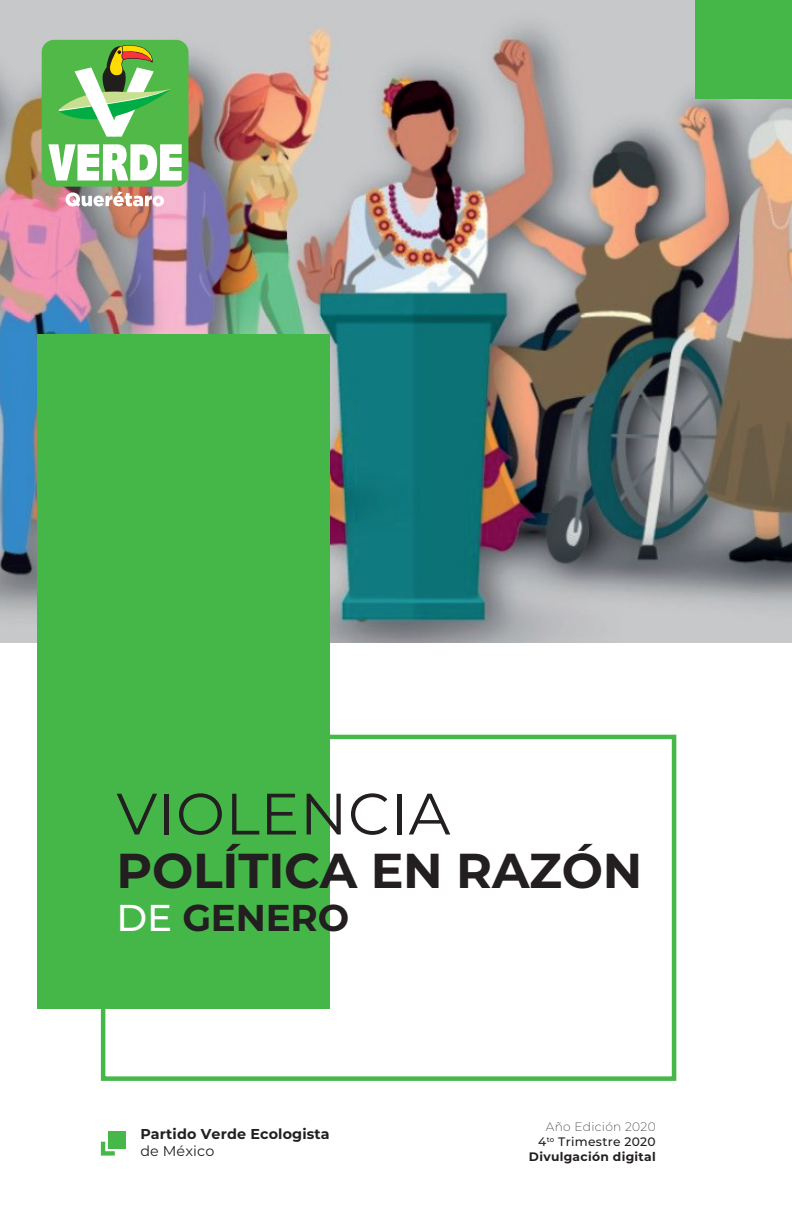
<style>
.page{position:relative;width:792px;height:1224px;background:#fff}
.page>*{position:absolute;margin:0;border:0;box-sizing:border-box;transform-origin:0 0}
.t1{font:58.2px "Montserrat";letter-spacing:.01em;color:#231f20}
.t2{font:700 49px "Montserrat";letter-spacing:-.005em;color:#231f20}
.t3{font:700 37.4px "Montserrat";letter-spacing:-.005em;color:#231f20}
.t4{font:700 14.4px "Montserrat";letter-spacing:.01em;color:#231f20}
.t5{font:14.4px "Montserrat";letter-spacing:.01em;color:#231f20}
.t6{font:700 12.2px/14.8px "Montserrat";letter-spacing:.025em;color:#231f20;text-align:right}
.s1{font-weight:500;color:#fff}
.s2{font-weight:200}
.s3{font-weight:500}
</style>
<div class="page">
<div style="left:108px;top:1131px;width:18px;height:18px;background:#46b749"></div>
<svg style="left:101px;top:1142px;width:14px;height:14px"></svg>
<img style="left:0;top:0;width:792px;height:642px">
<div style="left:101px;top:735px;width:575px;height:346px;border:5px solid #46b749"></div>
<div style="left:37px;top:334px;width:293px;height:675px;background:#45b749"></div>
<div style="left:695px;top:0;width:97px;height:98px;background:#45b749"></div>
<div style="left:42px;top:40px;width:146px;height:147px;background:#51b948;border-radius:12px"></div>
<svg style="left:48px;top:144px;width:134px;height:37px"></svg>
<svg style="left:58px;top:45px;width:113px;height:92px"></svg>
<svg style="left:66px;top:191px;width:98px;height:16px"></svg>
<h1 class="t1" style="left:117px;top:774px;width:335px">VIOLENCIA</h1>
<h2 class="t2" style="left:117px;top:835px;width:527px">POLÍTICA EN RAZÓN</h2>
<h3 class="t3" style="left:117px;top:891px;width:234px"><span class="s1">DE</span> GENERO</h3>
<p class="t4" style="left:140px;top:1124px;width:191px">Partido Verde Ecologista</p>
<p class="t5" style="left:140px;top:1141px;width:76px">de México</p>
<p class="t6" style="left:529px;top:1119px;width:128px"><span class="s2">Año Edición 2020<br></span><span class="s3">4</span><sup>to</sup> <span class="s3">Trimestre 2020<br></span>Divulgación digital</p>
</div>
